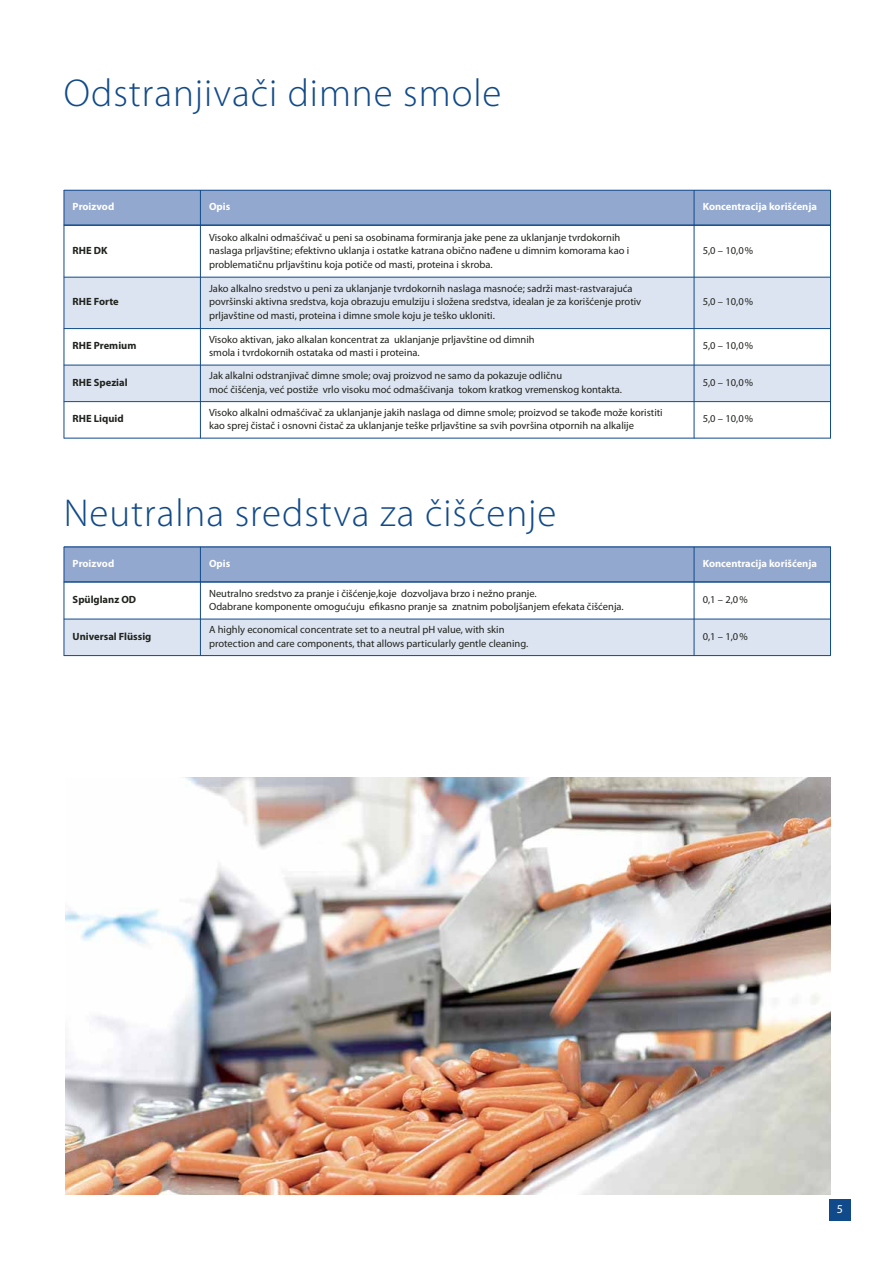
<style>
.page{position:relative;width:893px;height:1263px;background:#fff}
.page>*{position:absolute;margin:0;border:0;box-sizing:border-box;transform-origin:0 0}
.t1{font:300 39px "Myriad Pro";letter-spacing:.025em;color:#114a8a}
.t2{font:12px "Myriad Pro";color:#fff}
.t3{font:10.5px/13.5px "Myriad Pro";color:#20231e}
.t4{font:700 10.5px "Myriad Pro";color:#fff}
.t5{font:700 10.5px "Myriad Pro";color:#20231e}
</style>
<div class="page">
<div style="left:829px;top:1199px;width:21px;height:21px;background:#114a8a"></div>
<div style="left:64px;top:190px;width:136px;height:35px;background:#93a8cf"></div>
<div style="left:200px;top:190px;width:494px;height:35px;background:#93a8cf"></div>
<div style="left:694px;top:190px;width:137px;height:35px;background:#93a8cf"></div>
<div style="left:64px;top:277px;width:136px;height:51px;background:#dde4f1"></div>
<div style="left:201px;top:277px;width:493px;height:51px;background:#dde4f1"></div>
<div style="left:694px;top:277px;width:136px;height:51px;background:#dde4f1"></div>
<div style="left:64px;top:365px;width:136px;height:36px;background:#dde4f1"></div>
<div style="left:201px;top:365px;width:493px;height:36px;background:#dde4f1"></div>
<div style="left:694px;top:365px;width:136px;height:36px;background:#dde4f1"></div>
<hr style="left:64px;top:190px;width:1px;height:248px;background:#114a8a">
<hr style="left:200px;top:190px;width:1px;height:248px;background:#114a8a">
<hr style="left:694px;top:190px;width:1px;height:248px;background:#114a8a">
<hr style="left:830px;top:190px;width:1px;height:248px;background:#114a8a">
<hr style="left:64px;top:190px;width:767px;height:1px;background:#114a8a">
<hr style="left:64px;top:224px;width:767px;height:2px;background:#114a8a">
<hr style="left:64px;top:277px;width:767px;height:1px;background:#114a8a">
<hr style="left:64px;top:328px;width:767px;height:1px;background:#114a8a">
<hr style="left:64px;top:365px;width:767px;height:1px;background:#114a8a">
<hr style="left:64px;top:401px;width:767px;height:1px;background:#114a8a">
<hr style="left:64px;top:438px;width:767px;height:1px;background:#114a8a">
<div style="left:64px;top:547px;width:136px;height:35px;background:#93a8cf"></div>
<div style="left:200px;top:547px;width:494px;height:35px;background:#93a8cf"></div>
<div style="left:694px;top:547px;width:137px;height:35px;background:#93a8cf"></div>
<div style="left:64px;top:619px;width:136px;height:36px;background:#dde4f1"></div>
<div style="left:201px;top:619px;width:493px;height:36px;background:#dde4f1"></div>
<div style="left:694px;top:619px;width:136px;height:36px;background:#dde4f1"></div>
<hr style="left:64px;top:547px;width:1px;height:109px;background:#114a8a">
<hr style="left:200px;top:547px;width:1px;height:109px;background:#114a8a">
<hr style="left:694px;top:547px;width:1px;height:109px;background:#114a8a">
<hr style="left:830px;top:547px;width:1px;height:109px;background:#114a8a">
<hr style="left:64px;top:547px;width:767px;height:1px;background:#114a8a">
<hr style="left:64px;top:581px;width:767px;height:2px;background:#114a8a">
<hr style="left:64px;top:619px;width:767px;height:1px;background:#114a8a">
<hr style="left:64px;top:655px;width:767px;height:1px;background:#114a8a">
<img style="left:65px;top:777px;width:765px;height:418px">
<h1 class="t1" style="left:64px;top:78px;width:439px">Odstranjivači dimne smole</h1>
<p class="t4" style="left:73px;top:203px;width:43px">Proizvod</p>
<p class="t4" style="left:209px;top:203px;width:23px">Opis</p>
<p class="t4" style="left:703px;top:203px;width:116px">Koncentracija korišćenja</p>
<p class="t5" style="left:73px;top:247px;width:36px">RHE DK</p>
<p class="t3" style="left:209px;top:231px;width:422px">Visoko alkalni odmašćivač u peni sa osobinama formiranja jake pene za uklanjanje tvrdokornih naslaga prljavštine; efektivno uklanja i ostatke katrana obično nađene u dimnim komorama kao i problematičnu prljavštinu koja potiče od masti, proteina i skroba.</p>
<p class="t3" style="left:703px;top:245px;width:52px">5,0 – 10,0%</p>
<p class="t5" style="left:73px;top:298px;width:48px">RHE Forte</p>
<p class="t3" style="left:209px;top:283px;width:434px">Jako alkalno sredstvo u peni za uklanjanje tvrdokornih naslaga masnoće; sadrži mast-rastvarajuća površinski aktivna sredstva, koja obrazuju emulziju i složena sredstva, idealan je za korišćenje protiv prljavštine od masti, proteina i dimne smole koju je teško ukloniti.</p>
<p class="t3" style="left:703px;top:296px;width:52px">5,0 – 10,0%</p>
<p class="t5" style="left:73px;top:342px;width:65px">RHE Premium</p>
<p class="t3" style="left:209px;top:333px;width:327px">Visoko aktivan, jako alkalan koncentrat za uklanjanje prljavštine od dimnih smola i tvrdokornih ostataka od masti i proteina.</p>
<p class="t3" style="left:703px;top:340px;width:52px">5,0 – 10,0%</p>
<p class="t5" style="left:73px;top:378px;width:56px">RHE Spezial</p>
<p class="t3" style="left:209px;top:370px;width:414px">Jak alkalni odstranjivač dimne smole; ovaj proizvod ne samo da pokazuje odličnu<br>moć čišćenja, već postiže vrlo visoku moć odmašćivanja tokom kratkog vremenskog kontakta.</p>
<p class="t3" style="left:703px;top:377px;width:52px">5,0 – 10,0%</p>
<p class="t5" style="left:73px;top:415px;width:52px">RHE Liquid</p>
<p class="t3" style="left:209px;top:406px;width:455px">Visoko alkalni odmašćivač za uklanjanje jakih naslaga od dimne smole; proizvod se takođe može koristiti kao sprej čistač i osnovni čistač za uklanjanje teške prljavštine sa svih površina otpornih na alkalije</p>
<p class="t3" style="left:703px;top:413px;width:52px">5,0 – 10,0%</p>
<h1 class="t1" style="left:64px;top:498px;width:494px">Neutralna sredstva za čišćenje</h1>
<p class="t4" style="left:73px;top:559px;width:43px">Proizvod</p>
<p class="t4" style="left:209px;top:559px;width:23px">Opis</p>
<p class="t4" style="left:703px;top:559px;width:116px">Koncentracija korišćenja</p>
<p class="t5" style="left:73px;top:596px;width:65px">Spülglanz OD</p>
<p class="t3" style="left:209px;top:587px;width:416px">Neutralno sredstvo za pranje i čišćenje,koje dozvoljava brzo i nežno pranje.<br>Odabrane komponente omogućuju efikasno pranje sa znatnim poboljšanjem efekata čišćenja.</p>
<p class="t3" style="left:703px;top:594px;width:46px">0,1 – 2,0%</p>
<p class="t5" style="left:73px;top:632px;width:80px">Universal Flüssig</p>
<p class="t3" style="left:209px;top:624px;width:321px">A highly economical concentrate set to a neutral pH value, with skin protection and care components, that allows particularly gentle cleaning.</p>
<p class="t3" style="left:703px;top:630px;width:46px">0,1 – 1,0%</p>
<p class="t2" style="left:837px;top:1204px;width:8px">5</p>
</div>
